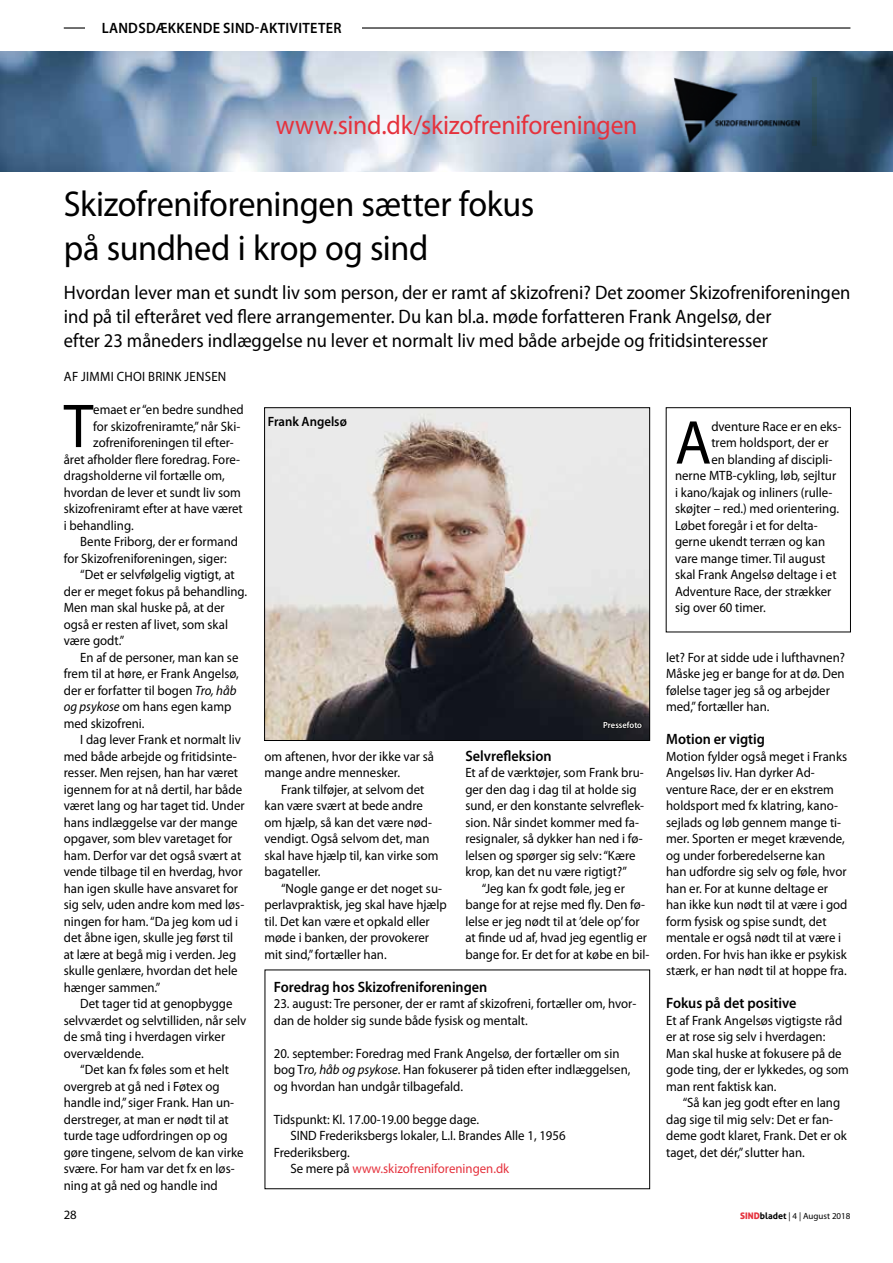
<style>
.page{position:relative;width:893px;height:1263px;background:#fff}
.page>*{position:absolute;margin:0;border:0;box-sizing:border-box;transform-origin:0 0}
.t1{font:62.4px "Myriad Pro";color:#000;scale:.95 1}
.t2{font:36px/43.5px "Myriad Pro";letter-spacing:-.01em;color:#000;scale:.95 1}
.t3{font:27px "Myriad Pro";letter-spacing:-.01em;color:#e5323d;scale:.95 1}
.t4{font:19.5px/24px "Myriad Pro";color:#000;scale:.95 1}
.t5{font:600 15px "Myriad Pro";color:#000;scale:.95 1}
.t6{font:600 15px "Myriad Pro";letter-spacing:.02em;color:#000;scale:.95 1}
.t7{font:13.5px/16.5px "Myriad Pro";color:#000;scale:.95 1}
.t8{font:13.5px "Myriad Pro";color:#e5323d;scale:.95 1}
.t9{font:13.5px "Myriad Pro";letter-spacing:.02em;color:#000;scale:.95 1}
.t10{font:600 13.5px "Myriad Pro";color:#000;scale:.95 1}
.t11{font:12.75px "Myriad Pro";color:#000}
.t12{font:9px "Myriad Pro";color:#000}
.t13{font:600 9px "Myriad Pro";color:#fff;scale:.95 1}
.s1{font-style:italic}
.s2{color:#000}
.s3{font-family:"Aller Display";color:#e5323d}
.s4{font-family:"Aller";font-weight:700}
</style>
<div class="page">
<img style="left:0;top:51px;width:893px;height:120px">
<div style="left:673px;top:77px;width:143px;height:69px;background:linear-gradient(to bottom,#385d73,#203b4d)"></div>
<img style="left:673px;top:77px;width:138px;height:69px">
<img style="left:266px;top:409px;width:382px;height:330px">
<div style="left:264px;top:407px;width:386px;height:334px;border:1px solid #000"></div>
<div style="left:666px;top:407px;width:185px;height:225px;border:1px solid #000"></div>
<svg style="left:604px;top:721px;width:38px;height:7px"></svg>
<hr style="left:64px;top:27px;width:786px;height:2px;background:#000">
<div style="left:85px;top:21px;width:276px;height:16px;background:#fff"></div>
<p class="t6" style="left:102px;top:18px;width:254px">LANDSDÆKKENDE SIND-AKTIVITETER</p>
<h3 class="t3" style="left:276px;top:108px;width:382px">www.sind.dk/skizofreniforeningen</h3>
<h2 class="t2" style="left:64px;top:182px;width:497px">Skizofreniforeningen sætter fokus på sundhed i krop og sind</h2>
<p class="t4" style="left:64px;top:280px;width:830px">Hvordan lever man et sundt liv som person, der er ramt af skizofreni? Det zoomer Skizofreniforeningen ind på til efteråret ved flere arrangementer. Du kan bl.a. møde forfatteren Frank Angelsø, der<br>efter 23 måneders indlæggelse nu lever et normalt liv med både arbejde og fritidsinteresser</p>
<p class="t9" style="left:64px;top:368px;width:172px">AF JIMMI CHOI BRINK JENSEN</p>
<h1 class="t1" style="left:64px;top:388px;width:33px">T</h1>
<p class="t7" style="left:93px;top:401px;width:160px">emaet er “en bedre sundhed</p>
<p class="t10" style="left:268px;top:413px;width:85px">Frank Angelsø</p>
<p class="t7" style="left:93px;top:418px;width:156px">for skizofreniramte,” når Ski-</p>
<p class="t7" style="left:93px;top:434px;width:149px">zofreniforeningen til efter-</p>
<p class="t7" style="left:64px;top:451px;width:187px">året afholder flere foredrag. Fore-</p>
<p class="t7" style="left:64px;top:467px;width:171px">dragsholderne vil fortælle om,</p>
<p class="t7" style="left:64px;top:484px;width:188px">hvordan de lever et sundt liv som</p>
<p class="t7" style="left:64px;top:500px;width:190px">skizofreniramt efter at have været</p>
<p class="t7" style="left:64px;top:517px;width:75px">i behandling.</p>
<p class="t7" style="left:80px;top:533px;width:168px">Bente Friborg, der er formand</p>
<p class="t7" style="left:64px;top:550px;width:173px">for Skizofreniforeningen, siger:</p>
<p class="t7" style="left:80px;top:566px;width:164px">“Det er selvfølgelig vigtigt, at</p>
<p class="t7" style="left:64px;top:583px;width:195px">der er meget fokus på behandling.</p>
<p class="t7" style="left:64px;top:599px;width:171px">Men man skal huske på, at der</p>
<p class="t7" style="left:64px;top:616px;width:174px">også er resten af livet, som skal</p>
<p class="t7" style="left:64px;top:632px;width:65px">være godt.”</p>
<p class="t7" style="left:80px;top:649px;width:168px">En af de personer, man kan se</p>
<p class="t7" style="left:64px;top:665px;width:186px">frem til at høre, er Frank Angelsø,</p>
<p class="t7" style="left:64px;top:681px;width:183px">der er forfatter til bogen <span class="s1">Tro, håb</span></p>
<p class="t7" style="left:64px;top:698px;width:178px"><span class="s1">og psykose</span> om hans egen kamp</p>
<p class="t7" style="left:64px;top:714px;width:87px">med skizofreni.</p>
<p class="t7" style="left:80px;top:731px;width:171px">I dag lever Frank et normalt liv</p>
<p class="t7" style="left:64px;top:747px;width:184px">med både arbejde og fritidsinte-</p>
<p class="t7" style="left:64px;top:764px;width:185px">resser. Men rejsen, han har været</p>
<p class="t7" style="left:64px;top:781px;width:189px">igennem for at nå dertil, har både</p>
<p class="t7" style="left:64px;top:797px;width:192px">været lang og har taget tid. Under</p>
<p class="t7" style="left:64px;top:814px;width:185px">hans indlæggelse var der mange</p>
<p class="t7" style="left:64px;top:830px;width:179px">opgaver, som blev varetaget for</p>
<p class="t7" style="left:64px;top:847px;width:188px">ham. Derfor var det også svært at</p>
<p class="t7" style="left:64px;top:863px;width:190px">vende tilbage til en hverdag, hvor</p>
<p class="t7" style="left:64px;top:880px;width:185px">han igen skulle have ansvaret for</p>
<p class="t7" style="left:64px;top:896px;width:191px">sig selv, uden andre kom med løs-</p>
<p class="t7" style="left:64px;top:913px;width:185px">ningen for ham. “Da jeg kom ud i</p>
<p class="t7" style="left:64px;top:929px;width:180px">det åbne igen, skulle jeg først til</p>
<p class="t7" style="left:64px;top:946px;width:183px">at lære at begå mig i verden. Jeg</p>
<p class="t7" style="left:64px;top:962px;width:184px">skulle genlære, hvordan det hele</p>
<p class="t7" style="left:64px;top:979px;width:103px">hænger sammen.”</p>
<p class="t7" style="left:80px;top:995px;width:162px">Det tager tid at genopbygge</p>
<p class="t7" style="left:64px;top:1012px;width:194px">selvværdet og selvtilliden, når selv</p>
<p class="t7" style="left:64px;top:1028px;width:171px">de små ting i hverdagen virker</p>
<p class="t7" style="left:64px;top:1045px;width:86px">overvældende.</p>
<p class="t7" style="left:80px;top:1061px;width:158px">“Det kan fx føles som et helt</p>
<p class="t7" style="left:64px;top:1078px;width:165px">overgreb at gå ned i Føtex og</p>
<p class="t7" style="left:64px;top:1094px;width:181px">handle ind,” siger Frank. Han un-</p>
<p class="t7" style="left:64px;top:1111px;width:175px">derstreger, at man er nødt til at</p>
<p class="t7" style="left:64px;top:1127px;width:174px">turde tage udfordringen op og</p>
<p class="t7" style="left:64px;top:1144px;width:191px">gøre tingene, selvom de kan virke</p>
<p class="t7" style="left:64px;top:1160px;width:181px">svære. For ham var det fx en løs-</p>
<p class="t7" style="left:64px;top:1177px;width:163px">ning at gå ned og handle ind</p>
<h1 class="t1" style="left:675px;top:404px;width:40px">A</h1>
<p class="t7" style="left:711px;top:418px;width:139px">dventure Race er en eks-</p>
<p class="t7" style="left:711px;top:434px;width:125px">trem holdsport, der er</p>
<p class="t7" style="left:711px;top:451px;width:129px">en blanding af discipli-</p>
<p class="t7" style="left:675px;top:467px;width:171px">nerne MTB-cykling, løb, sejltur</p>
<p class="t7" style="left:675px;top:484px;width:167px">i kano/kajak og inliners (rulle-</p>
<p class="t7" style="left:675px;top:500px;width:174px">skøjter – red.) med orientering.</p>
<p class="t7" style="left:675px;top:517px;width:152px">Løbet foregår i et for delta-</p>
<p class="t7" style="left:675px;top:533px;width:160px">gerne ukendt terræn og kan</p>
<p class="t7" style="left:675px;top:550px;width:160px">vare mange timer. Til august</p>
<p class="t7" style="left:675px;top:566px;width:172px">skal Frank Angelsø deltage i et</p>
<p class="t7" style="left:675px;top:583px;width:166px">Adventure Race, der strækker</p>
<p class="t7" style="left:675px;top:599px;width:97px">sig over 60 timer.</p>
<p class="t7" style="left:666px;top:649px;width:190px">let? For at sidde ude i lufthavnen?<br>Måske jeg er bange for at dø. Den følelse tager jeg så og arbejder med,” fortæller han.</p>
<p class="t5" style="left:666px;top:729px;width:106px">Motion er vigtig</p>
<p class="t7" style="left:666px;top:748px;width:192px">Motion fylder også meget i Franks<br>Angelsøs liv. Han dyrker Ad&shy;venture Race, der er en ekstrem holdsport med fx klatring, kano&shy;sejlads og løb gennem mange ti&shy;mer. Sporten er meget krævende, og under forberedelserne kan han udfordre sig selv og føle, hvor han er. For at kunne deltage er han ikke kun nødt til at være i god form fysisk og spise sundt, det mentale er også nødt til at være i orden. For hvis han ikke er psykisk stærk, er han nødt til at hoppe fra.</p>
<p class="t5" style="left:666px;top:993px;width:139px">Fokus på det positive</p>
<p class="t7" style="left:666px;top:1012px;width:194px">Et af Frank Angelsøs vigtigste råd er at rose sig selv i hverdagen:<br>Man skal huske at fokusere på de gode ting, der er lykkedes, og som man rent faktisk kan.</p>
<p class="t7" style="left:666px;top:1094px;width:192px;text-indent:17px">“Så kan jeg godt efter en lang dag sige til mig selv: Det er fan&shy;deme godt klaret, Frank. Det er ok taget, det dér,” slutter han.</p>
<p class="t13" style="left:603px;top:719px;width:42px">Pressefoto</p>
<p class="t5" style="left:465px;top:746px;width:92px">Selvrefleksion</p>
<p class="t7" style="left:465px;top:764px;width:190px">Et af de værktøjer, som Frank bru&shy;ger den dag i dag til at holde sig sund, er den konstante selvreflek&shy;sion. Når sindet kommer med fa&shy;resignaler, så dykker han ned i fø&shy;lelsen og spørger sig selv: “Kære krop, kan det nu være rigtigt?”</p>
<p class="t7" style="left:465px;top:880px;width:195px;text-indent:17px">“Jeg kan fx godt føle, jeg er bange for at rejse med fly. Den fø&shy;lelse er jeg nødt til at ’dele op’ for at finde ud af, hvad jeg egentlig er bange for. Er det for at købe en bil-</p>
<p class="t7" style="left:265px;top:748px;width:180px">om aftenen, hvor der ikke var så mange andre mennesker.</p>
<p class="t7" style="left:265px;top:781px;width:185px;text-indent:17px">Frank tilføjer, at selvom det kan være svært at bede andre om hjælp, så kan det være nød&shy;vendigt. Også selvom det, man skal have hjælp til, kan virke som bagateller.</p>
<p class="t7" style="left:265px;top:880px;width:193px;text-indent:17px">“Nogle gange er det noget su&shy;perlavpraktisk, jeg skal have hjælp til. Det kan være et opkald eller møde i banken, der provokerer mit sind,” fortæller han.</p>
<p class="t5" style="left:274px;top:977px;width:226px">Foredrag hos Skizofreniforeningen</p>
<p class="t7" style="left:274px;top:995px;width:383px">23. august: Tre personer, der er ramt af skizofreni, fortæller om, hvor&shy;dan de holder sig sunde både fysisk og mentalt.</p>
<p class="t7" style="left:274px;top:1045px;width:377px">20. september: Foredrag med Frank Angelsø, der fortæller om sin bog T<span class="s1">ro, håb og psykose</span>. Han fokuserer på tiden efter indlæggelsen, og hvordan han undgår tilbagefald.</p>
<p class="t7" style="left:274px;top:1111px;width:218px">Tidspunkt: Kl. 17.00-19.00 begge dage.</p>
<p class="t7" style="left:290px;top:1127px;width:291px">SIND Frederiksbergs lokaler, L.I. Brandes Alle 1, 1956</p>
<p class="t7" style="left:274px;top:1144px;width:81px">Frederiksberg.</p>
<p class="t8" style="left:290px;top:1160px;width:232px"><span class="s2">Se mere på</span> www.skizofreniforeningen.dk</p>
<p class="t11" style="left:64px;top:1207px;width:15px">28</p>
<p class="t12" style="left:740px;top:1210px;width:112px"><span class="s3">SIND</span><span class="s4">bladet</span> | 4 | August 2018</p>
</div>
